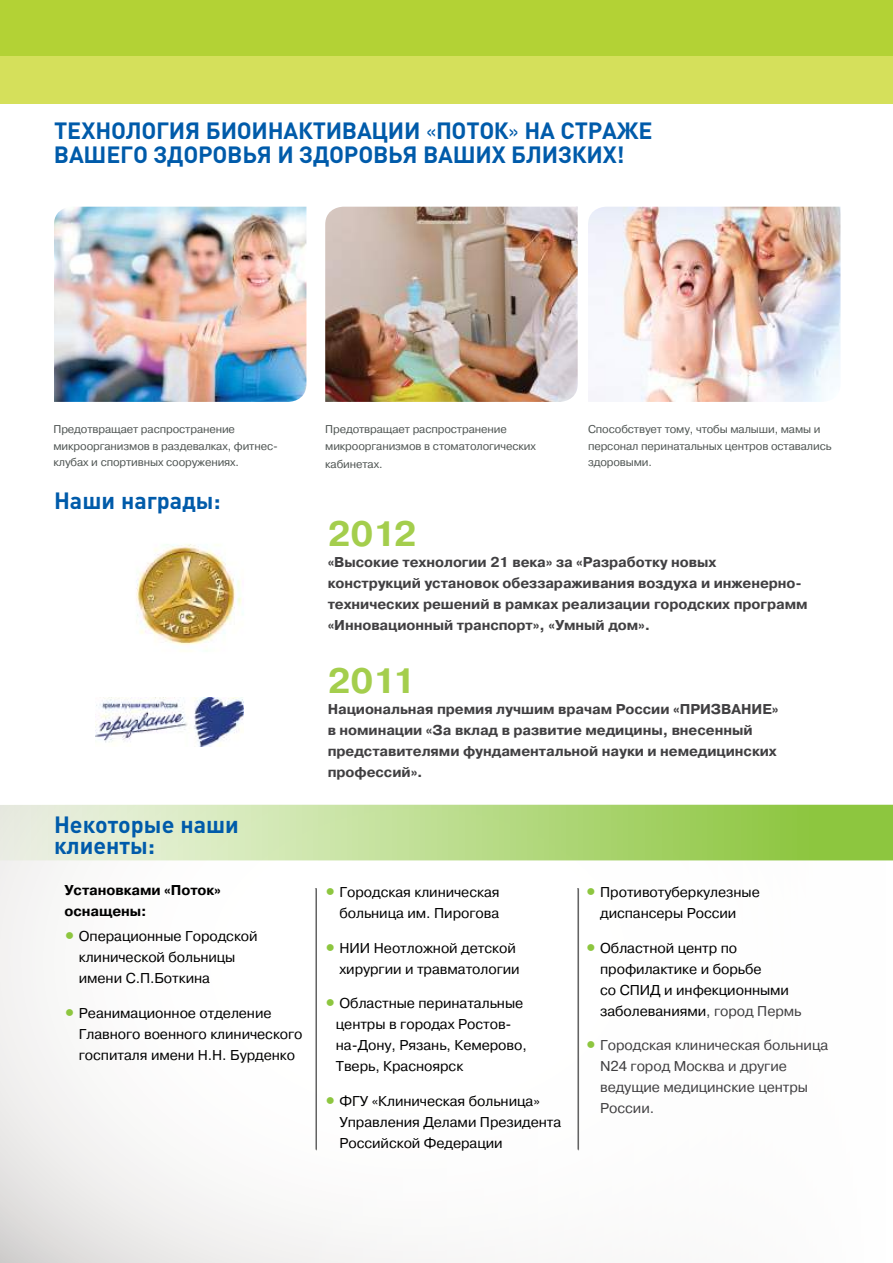
<style>
.page{position:relative;width:893px;height:1263px;background:#fff}
.page>*{position:absolute;margin:0;border:0;box-sizing:border-box;transform-origin:0 0}
.t1{font:700 35.25px "Pragmatica AC";letter-spacing:-.005em;color:#a4ce4d}
.t2{font:700 23.25px/24px "DIN Cyr";letter-spacing:-.01em;color:#005baa}
.t3{font:14.25px/21px "Pragmatica AC";letter-spacing:-.005em;color:#000}
.t4{font:700 14.25px/21px "Pragmatica AC";letter-spacing:-.005em;color:#414042}
.t5{font:14.25px/21px "Pragmatica AC";letter-spacing:-.005em;color:#414042}
.t6{font:700 14.25px/21px "Pragmatica AC";letter-spacing:-.005em;color:#000}
.t7{font:11.25px/16.5px "Pragmatica AC";letter-spacing:-.01em;color:#4e5452}
.s1{font-family:"Pragmatica AC";font-weight:400}
.s2{font-family:"Avant Garde Gothic C";font-weight:600;font-size:17.25px;color:#8dc63f}
.s3{color:#414042}
</style>
<div class="page">
<svg style="left:0;top:860px;width:893px;height:403px"></svg>
<div style="left:0;top:48px;width:893px;height:55px;background:#d5e05b"></div>
<div style="left:0;top:0;width:893px;height:56px;background:#b3d235"></div>
<img style="left:95px;top:697px;width:148px;height:49px">
<img style="left:136px;top:544px;width:107px;height:108px">
<img style="left:54px;top:207px;width:252px;height:195px">
<img style="left:325px;top:207px;width:253px;height:195px">
<img style="left:588px;top:207px;width:252px;height:195px">
<svg style="left:0;top:805px;width:893px;height:55px;background:#bbdc8f"></svg>
<hr style="left:313px;top:888px;width:3px;height:263px;background:#fff">
<hr style="left:314px;top:888px;width:3px;height:263px;background:#000;opacity:.75">
<hr style="left:576px;top:888px;width:2px;height:263px;background:#fff">
<hr style="left:577px;top:888px;width:2px;height:263px;background:#000;opacity:.75">
<h2 class="t2" style="left:54px;top:117px;width:600px">ТЕХНОЛОГИЯ БИОИНАКТИВАЦИИ <span class="s1">«</span>ПОТОК<span class="s1">»</span> НА СТРАЖЕ<br>ВАШЕГО ЗДОРОВЬЯ И ЗДОРОВЬЯ ВАШИХ БЛИЗКИХ!</h2>
<p class="t7" style="left:54px;top:421px;width:226px">Предотвращает распространение микроорганизмов в раздевалках, фитнес&shy;клубах и спортивных сооружениях.</p>
<p class="t7" style="left:325px;top:421px;width:212px">Предотвращает распространение микроорганизмов в стоматологических</p>
<p class="t7" style="left:325px;top:456px;width:59px">кабинетах.</p>
<h2 class="t2" style="left:54px;top:488px;width:168px">Наши награды:</h2>
<p class="t7" style="left:588px;top:421px;width:245px">Способствует тому, чтобы малыши, мамы и персонал перинатальных центров оставались здоровыми.</p>
<h2 class="t2" style="left:54px;top:813px;width:186px;line-height:21px">Некоторые наши клиенты:</h2>
<p class="t6" style="left:64px;top:879px;width:158px">Установками «Поток» оснащены:</p>
<p class="t3" style="left:79px;top:926px;width:180px;text-indent:-14px"><span class="s2">•</span> Операционные Городской клинической больницы имени С.П.Боткина</p>
<p class="t3" style="left:79px;top:1002px;width:225px;text-indent:-14px"><span class="s2">•</span> Реанимационное отделение<br>Главного военного клинического госпиталя имени Н.Н. Бурденко</p>
<h1 class="t1" style="left:328px;top:514px;width:90px">2012</h1>
<p class="t4" style="left:328px;top:551px;width:481px">«Высокие технологии 21 века» за «Разработку новых конструкций установок обеззараживания воздуха и инженерно&shy;технических решений в рамках реализации городских программ «Инновационный транспорт», «Умный дом».</p>
<h1 class="t1" style="left:328px;top:661px;width:90px">2011</h1>
<p class="t4" style="left:328px;top:698px;width:452px">Национальная премия лучшим врачам России «ПРИЗВАНИЕ» в номинации «За вклад в развитие медицины, внесенный представителями фундаментальной науки и немедицинских профессий».</p>
<p class="t3" style="left:325px;top:882px;width:176px;text-align:right"><span class="s2">•</span> Городская клиническая больница им. Пирогова</p>
<p class="t3" style="left:325px;top:937px;width:196px;text-align:right"><span class="s2">•</span> НИИ Неотложной детской хирургии и травматологии</p>
<p class="t3" style="left:336px;top:993px;width:193px;text-indent:-11px"><span class="s2">•</span> Областные перинатальные центры в городах Ростов&shy;на-Дону, Рязань, Кемерово,<br>Тверь, Красноярск</p>
<p class="t3" style="left:339px;top:1090px;width:223px;text-indent:-14px"><span class="s2">•</span> ФГУ «Клиническая больница»<br>Управления Делами Президента<br>Российской Федерации</p>
<p class="t3" style="left:600px;top:882px;width:161px;text-indent:-14px"><span class="s2">•</span> Противотуберкулезные диспансеры России</p>
<p class="t3" style="left:600px;top:937px;width:203px;text-indent:-14px"><span class="s2">•</span> Областной центр по профилактике и борьбе<br>со СПИД и инфекционными заболеваниями<span class="s3">, город Пермь</span></p>
<p class="t5" style="left:600px;top:1035px;width:230px;text-indent:-14px"><span class="s2">•</span> Городская клиническая больница<br>N24 город Москва и другие ведущие медицинские центры<br>России.</p>
</div>
